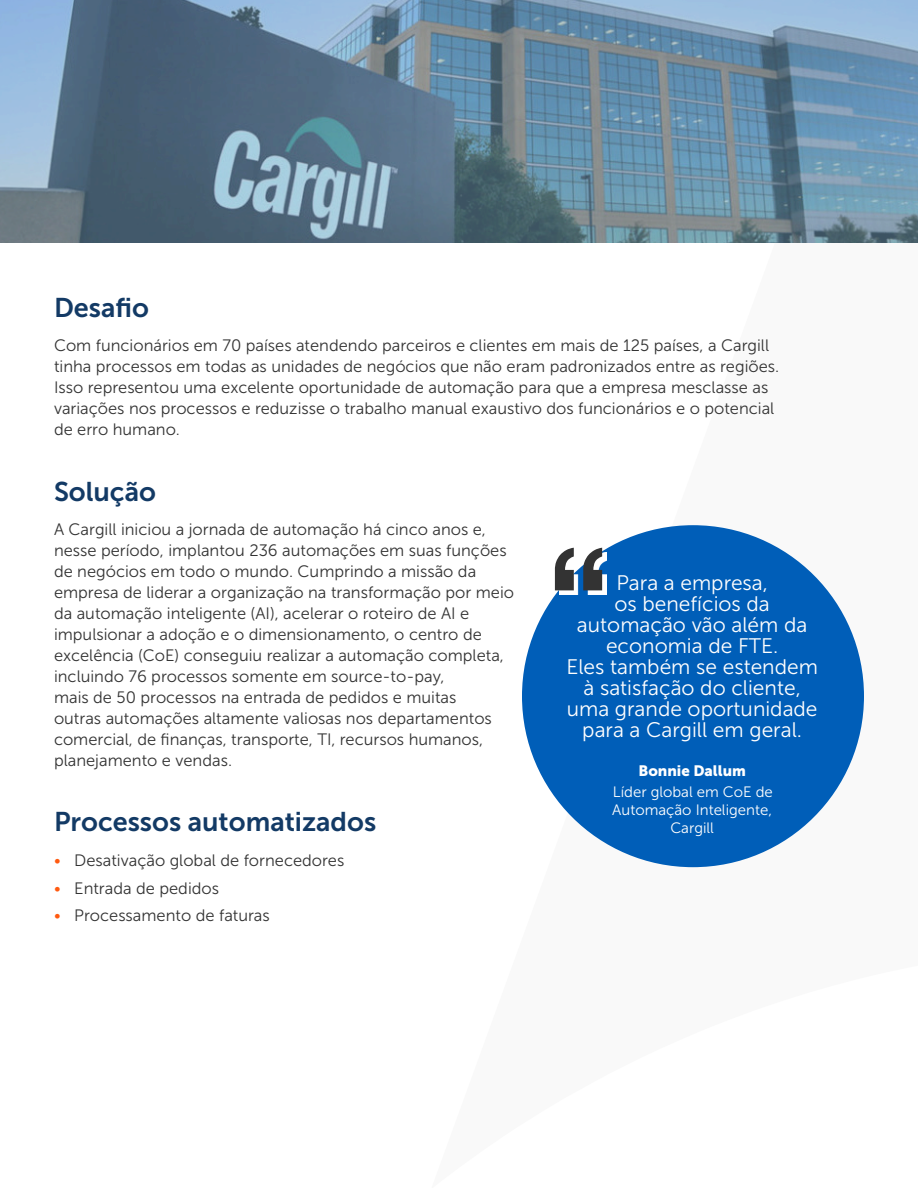
<style>
.page{position:relative;width:918px;height:1188px;background:#fff}
.page>*{position:absolute;margin:0;border:0;box-sizing:border-box;transform-origin:0 0}
.t1{font:27px "Museo Sans 700";color:#133a65}
.t2{font:21px/21px "Museo Sans 300";color:#fff;text-align:center}
.Body{font:16.5px/21px "Museo Sans 300";color:#333}
.Quote_Title___Company{font:15px/18px "Museo Sans 300";color:#fff;text-align:center}
.Quote_Author{font:15px "Museo Sans 900";color:#fff}
.s1{color:#ff5a10}
</style>
<div class="page">
<svg style="left:0;top:0;width:918px;height:243px;background:#66859b"></svg>
<div style="left:522px;top:525px;width:342px;height:342px;background:#005eb8;border-radius:50%"></div>
<svg style="left:559px;top:552px;width:47px;height:43px"></svg>
<svg style="left:555px;top:548px;width:47px;height:42px"></svg>
<h1 class="t1" style="left:54px;top:293px;width:96px">Desafio</h1>
<p class="Body" style="left:54px;top:335px;width:727px">Com funcionários em 70 países atendendo parceiros e clientes em mais de 125 países, a Cargill tinha processos em todas as unidades de negócios que não eram padronizados entre as regiões.<br>Isso representou uma excelente oportunidade de automação para que a empresa mesclasse as variações nos processos e reduzisse o trabalho manual exaustivo dos funcionários e o potencial de erro humano.</p>
<h1 class="t1" style="left:54px;top:476px;width:103px">Solução</h1>
<p class="Body" style="left:54px;top:519px;width:462px">A Cargill iniciou a jornada de automação há cinco anos e, nesse período, implantou 236 automações em suas funções de negócios em todo o mundo. Cumprindo a missão da empresa de liderar a organização na transformação por meio da automação inteligente (AI), acelerar o roteiro de AI e impulsionar a adoção e o dimensionamento, o centro de excelência (CoE) conseguiu realizar a automação completa, incluindo 76 processos somente em source-to-pay,<br>mais de 50 processos na entrada de pedidos e muitas<br>outras automações altamente valiosas nos departamentos comercial, de finanças, transporte, TI, recursos humanos, planejamento e vendas.</p>
<h1 class="t1" style="left:54px;top:807px;width:324px">Processos automatizados</h1>
<p class="Body" style="left:54px;top:850px;width:292px"><span class="s1">•</span> Desativação global de fornecedores</p>
<p class="Body" style="left:54px;top:878px;width:167px"><span class="s1">•</span> Entrada de pedidos</p>
<p class="Body" style="left:54px;top:905px;width:217px"><span class="s1">•</span> Processamento de faturas</p>
<p class="t2" style="left:566px;top:573px;width:253px">Para a empresa,<br>os benefícios da automação vão além da economia de FTE.<br>Eles também se estendem à satisfação do cliente, uma grande oportunidade para a Cargill em geral.</p>
<p class="Quote_Author" style="left:638px;top:762px;width:109px">Bonnie Dallum</p>
<p class="Quote_Title___Company" style="left:612px;top:783px;width:162px">Líder global em CoE de<br>Automação Inteligente,<br>Cargill</p>
</div>
